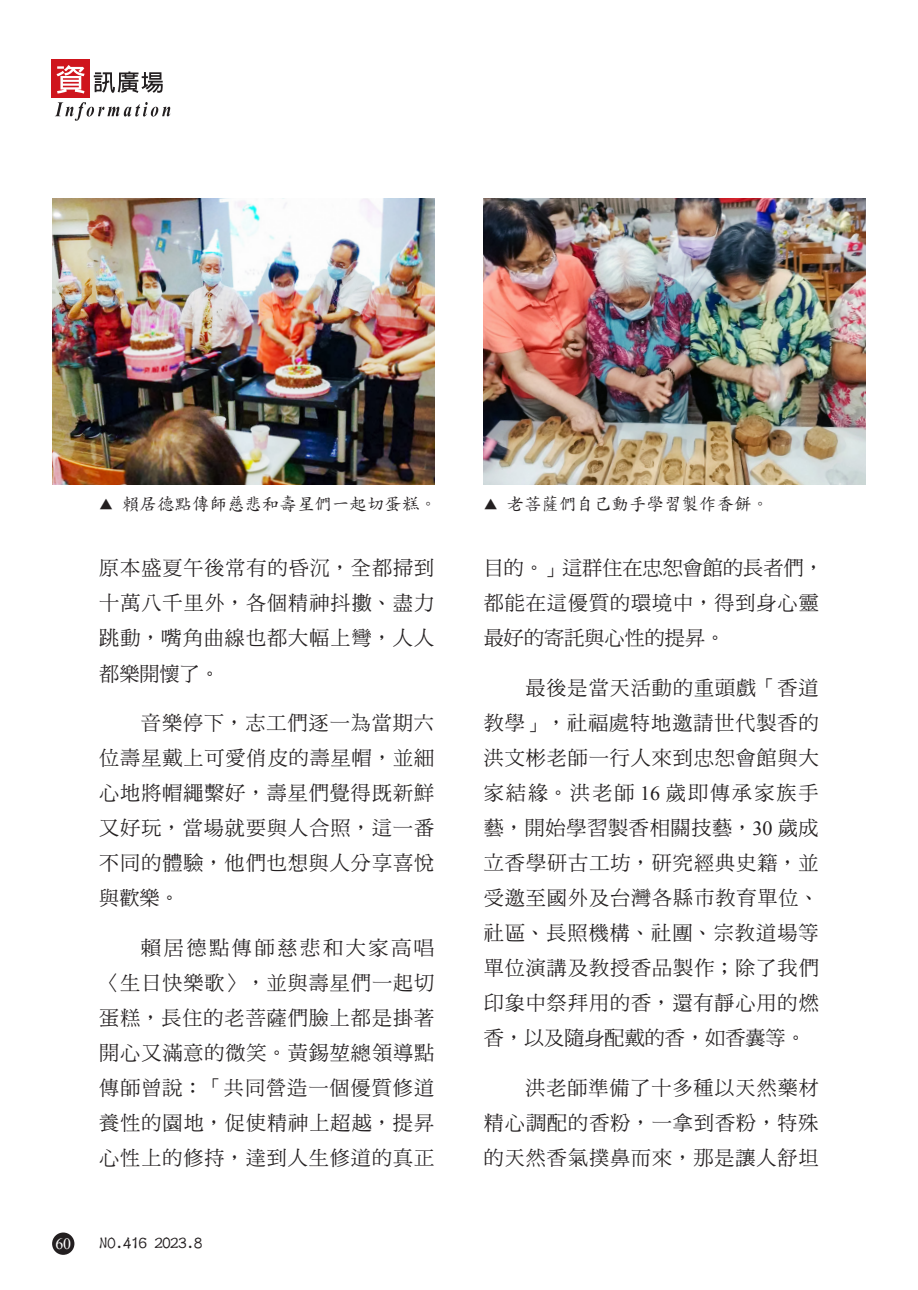
<style>
.page{position:relative;width:918px;height:1290px;background:#fff}
.page>*{position:absolute;margin:0;border:0;box-sizing:border-box;transform-origin:0 0}
._03_內文樣式{font:20.12px/35px "DF Ming Std W5";letter-spacing:.045em;color:#231f20;text-align:justify}
._03_內文樣式-2{font:20.12px/35px "DF Ming Std W5";color:#231f20}
.照片說明{font:17.5px "DF Kai Shu Std W5";color:#231f20}
.t1{font:700 17.5px "AR Li Shu B5";letter-spacing:-.05em;color:#231f20}
.t2{font:15.75px "Times New Roman";color:#fff}
.s1{font-size:14px}
.s2{font-family:"Times New Roman"}
</style>
<div class="page">
<div style="left:52px;top:1232px;width:22px;height:23px;background:#231f20;border-radius:50%"></div>
<div style="left:51px;top:60px;width:39px;height:38px;background:#cf151d"></div>
<svg style="left:57px;top:65px;width:28px;height:29px"></svg>
<svg style="left:94px;top:71px;width:69px;height:22px"></svg>
<svg style="left:55px;top:102px;width:115px;height:19px"></svg>
<img style="left:52px;top:198px;width:382px;height:287px">
<img style="left:484px;top:198px;width:382px;height:287px">
<p class="照片說明" style="left:99px;top:494px;width:339px"><span class="s1">▲</span> 賴居德點傳師慈悲和壽星們一起切蛋糕。</p>
<p class="照片說明" style="left:484px;top:494px;width:287px"><span class="s1">▲</span> 老菩薩們自己動手學習製作香餅。</p>
<p class="_03_內文樣式" style="left:99px;top:550px;width:336px">原本盛夏午後常有的昏沉，全都掃到十萬八千里外，各個精神抖擻、盡力跳動，嘴角曲線也都大幅上彎，人人都樂開懷了。</p>
<p class="_03_內文樣式" style="left:99px;top:705px;width:336px;text-indent:42px">音樂停下，志工們逐一為當期六位壽星戴上可愛俏皮的壽星帽，並細心地將帽繩繫好，壽星們覺得既新鮮又好玩，當場就要與人合照，這一番不同的體驗，他們也想與人分享喜悅與歡樂。</p>
<p class="_03_內文樣式" style="left:99px;top:930px;width:336px;text-indent:42px">賴居德點傳師慈悲和大家高唱〈生日快樂歌〉，並與壽星們一起切蛋糕，長住的老菩薩們臉上都是掛著開心又滿意的微笑。黃錫堃總領導點傳師曾說：「共同營造一個優質修道養性的園地，促使精神上超越，提昇心性上的修持，達到人生修道的真正</p>
<p class="t2" style="left:55px;top:1233px;width:17px">60</p>
<p class="t1" style="left:99px;top:1233px;width:105px">NO.416 2023.8</p>
<p class="_03_內文樣式-2" style="left:484px;top:550px;width:341px">目的。」這群住在忠恕會館的長者們，都能在這優質的環境中，得到身心靈最好的寄託與心性的提昇。</p>
<p class="_03_內文樣式" style="left:484px;top:670px;width:336px;text-indent:42px">最後是當天活動的重頭戲「香道教學」，社福處特地邀請世代製香的洪文彬老師一行人來到忠恕會館與大家結緣。洪老師 <span class="s2">16</span> 歲即傳承家族手藝，開始學習製香相關技藝，<span class="s2">30</span> 歲成立香學研古工坊，研究經典史籍，並受邀至國外及台灣各縣市教育單位、社區、長照機構、社團、宗教道場等單位演講及教授香品製作；除了我們印象中祭拜用的香，還有靜心用的燃香，以及隨身配戴的香，如香囊等。</p>
<p class="_03_內文樣式" style="left:484px;top:1070px;width:336px;text-indent:42px">洪老師準備了十多種以天然藥材精心調配的香粉，一拿到香粉，特殊的天然香氣撲鼻而來，那是讓人舒坦</p>
</div>
